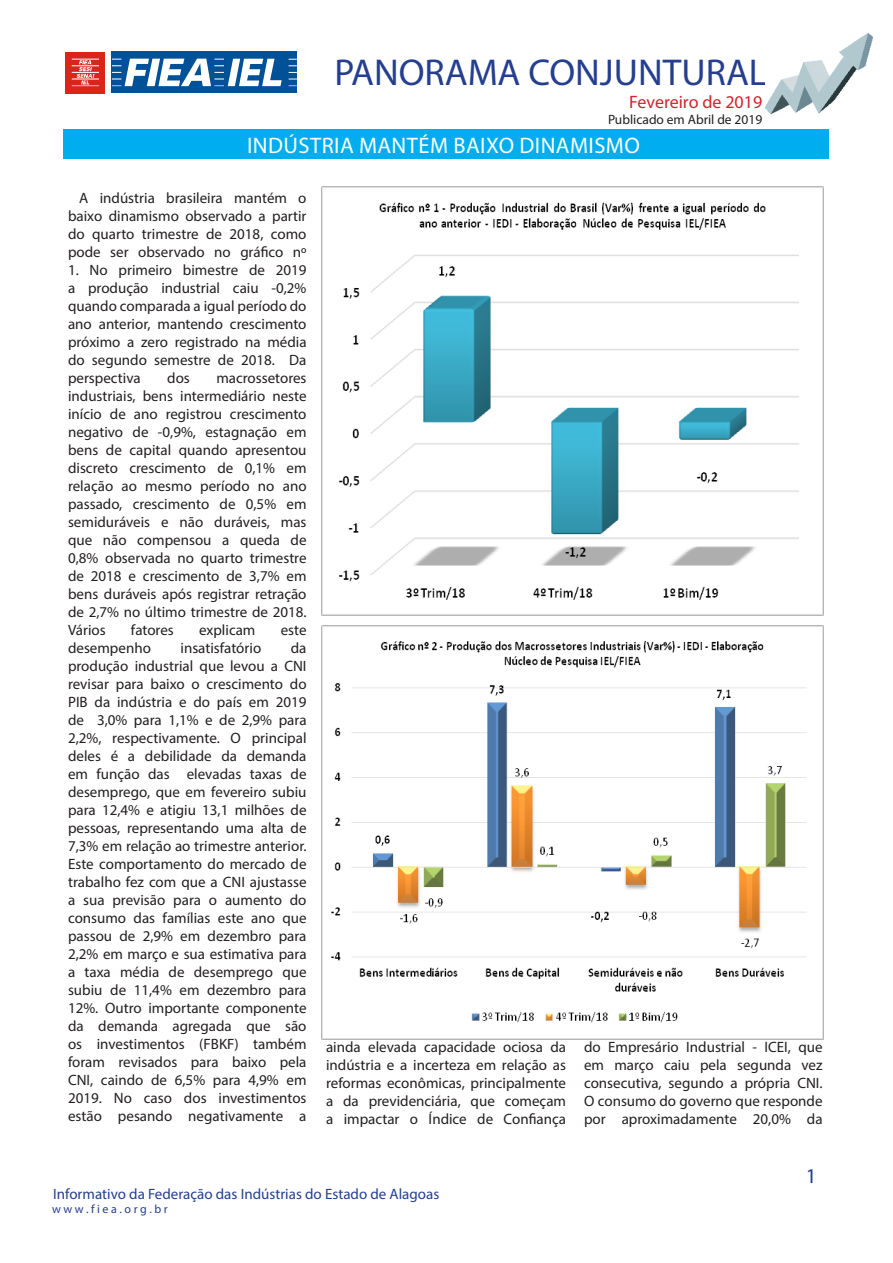
<style>
.page{position:relative;width:893px;height:1263px;background:#fff}
.page>*{position:absolute;margin:0;border:0;box-sizing:border-box;transform-origin:0 0}
.NEGRITO_1{font:37.5px "Myriad Pro";color:#253f8e}
.t1{font:22.5px "Myriad Pro";letter-spacing:.02em;color:#fff}
.t2{font:21px "Myriad Pro";color:#253f8e}
.NEGRITO_1-2{font:18px "Myriad Pro";color:#d1232a}
.t3{font:15px/18px "Myriad Pro";color:#231f20;text-align:justify}
.t4{font:15px "Myriad Pro";color:#253f8e}
.NEGRITO_1-3{font:13.5px "Myriad Pro";color:#231f20}
.t5{font:12px "Myriad Pro";color:#253f8e}
</style>
<div class="page">
<div style="left:64px;top:129px;width:765px;height:30px;background:#00aeef"></div>
<img style="left:765px;top:33px;width:107px;height:81px">
<img style="left:321px;top:625px;width:503px;height:415px">
<img style="left:321px;top:186px;width:503px;height:430px">
<div style="left:220px;top:52px;width:77px;height:41px;background:#005197"></div>
<svg style="left:289px;top:79px;width:8px;height:7px"></svg>
<svg style="left:289px;top:59px;width:8px;height:7px"></svg>
<div style="left:112px;top:52px;width:112px;height:41px;background:#005197"></div>
<div style="left:65px;top:52px;width:40px;height:41px;background:#da251d"></div>
<svg style="left:72px;top:59px;width:27px;height:27px"></svg>
<svg style="left:112px;top:59px;width:170px;height:27px"></svg>
<p class="NEGRITO_1" style="left:334px;top:49px;width:434px">PANORAMA CONJUNTURAL</p>
<p class="NEGRITO_1-2" style="left:629px;top:91px;width:134px">Fevereiro de 2019</p>
<p class="t1" style="left:247px;top:131px;width:394px">INDÚSTRIA MANTÉM BAIXO DINAMISMO</p>
<p class="NEGRITO_1-3" style="left:608px;top:111px;width:156px">Publicado em Abril de 2019</p>
<p class="t3" style="left:68px;top:188px;width:240px;text-indent:11px">A indústria brasileira mantém o baixo dinamismo observado a partir do quarto trimestre de 2018, como pode ser observado no gráfico nº</p>
<p class="t3" style="left:68px;top:260px;width:240px">1. No primeiro bimestre de 2019 a produção industrial caiu -0,2% quando comparada a igual período do ano anterior, mantendo crescimento próximo a zero registrado na média do segundo semestre de 2018. Da perspectiva</p>
<p class="t3" style="left:167px;top:368px;width:24px">dos</p>
<p class="t3" style="left:68px;top:368px;width:240px;text-indent:148px">macrossetores industriais, bens intermediário neste início de ano registrou crescimento negativo de -0,9%, estagnação em bens de capital quando apresentou discreto crescimento de 0,1% em relação ao mesmo período no ano passado, crescimento de 0,5% em semiduráveis e não duráveis, mas que não compensou a queda de 0,8% observada no quarto trimestre de 2018 e crescimento de 3,7% em bens duráveis após registrar retração de 2,7% no último trimestre de 2018.</p>
<p class="t3" style="left:68px;top:620px;width:39px">Vários</p>
<p class="t3" style="left:131px;top:620px;width:44px">fatores</p>
<p class="t3" style="left:199px;top:620px;width:58px">explicam</p>
<p class="t3" style="left:281px;top:620px;width:27px">este</p>
<p class="t3" style="left:68px;top:638px;width:84px">desempenho</p>
<p class="t3" style="left:181px;top:638px;width:82px">insatisfatório</p>
<p class="t3" style="left:68px;top:638px;width:240px;text-indent:223px">da produção industrial que levou a CNI revisar para baixo o crescimento do PIB da indústria e do país em 2019 de 3,0% para 1,1% e de 2,9% para 2,2%, respectivamente. O principal deles é a debilidade da demanda em função das elevadas taxas de desemprego, que em fevereiro subiu para 12,4% e atigiu 13,1 milhões de pessoas, representando uma alta de 7,3% em relação ao trimestre anterior.<br>Este comportamento do mercado de trabalho fez com que a CNI ajustasse a sua previsão para o aumento do consumo das famílias este ano que passou de 2,9% em dezembro para 2,2% em março e sua estimativa para a taxa média de desemprego que subiu de 11,4% em dezembro para 12%. Outro importante componente da demanda agregada que são os investimentos (FBKF) também foram revisados para baixo pela CNI, caindo de 6,5% para 4,9% em 2019. No caso dos investimentos estão pesando negativamente a</p>
<p class="t3" style="left:326px;top:1037px;width:242px">ainda elevada capacidade ociosa da indústria e a incerteza em relação as reformas econômicas, principalmente a da previdenciária, que começam a impactar o Índice de Confiança</p>
<p class="t3" style="left:584px;top:1037px;width:240px">do Empresário Industrial - ICEI, que em março caiu pela segunda vez consecutiva, segundo a própria CNI.<br>O consumo do governo que responde por aproximadamente 20,0% da</p>
<p class="t2" style="left:806px;top:1163px;width:12px">1</p>
<p class="t4" style="left:53px;top:1185px;width:388px">Informativo da Federação das Indústrias do Estado de Alagoas</p>
<p class="t5" style="left:52px;top:1201px;width:117px">w w w . f i e a . o r g . b r</p>
</div>
